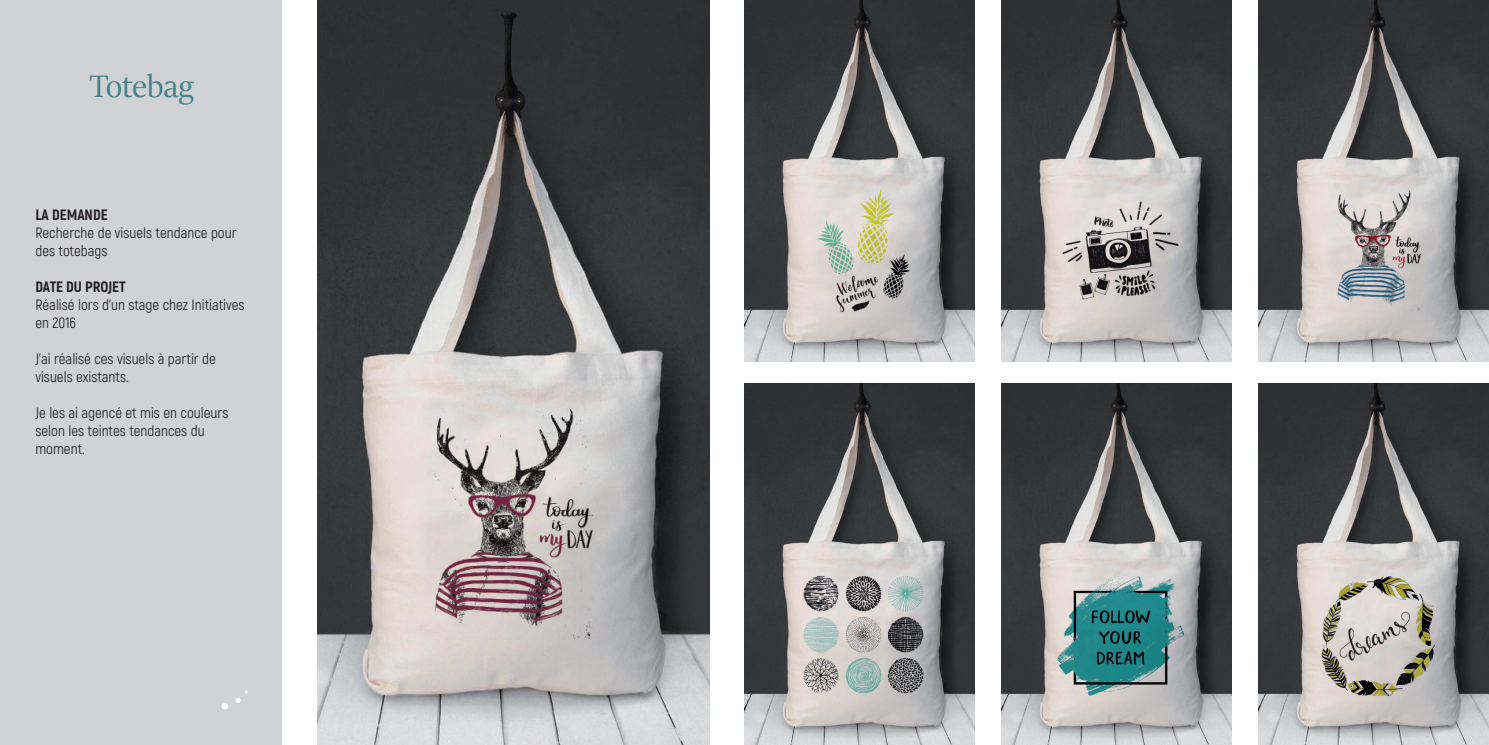
<style>
.page{position:relative;width:1489px;height:745px;background:#fff}
.page>*{position:absolute;margin:0;border:0;box-sizing:border-box;transform-origin:0 0}
.t1{font:35px "Sitka Banner";color:#46828c}
.t2{font:15px/18px "Akrobat";color:#231f20}
.t3{font:800 15px "Akrobat";color:#231f20}
</style>
<div class="page">
<img style="left:317px;top:0;width:392px;height:744px">
<img style="left:744px;top:0;width:230px;height:361px">
<img style="left:1001px;top:0;width:230px;height:361px">
<img style="left:1258px;top:0;width:230px;height:361px">
<img style="left:744px;top:383px;width:230px;height:361px">
<img style="left:1001px;top:383px;width:230px;height:361px">
<img style="left:1258px;top:383px;width:230px;height:361px">
<div style="left:0;top:0;width:282px;height:744px;background:#d1d2d4"></div>
<div style="left:221px;top:702px;width:7px;height:7px;background:#fff;border-radius:50%"></div>
<svg style="left:236px;top:690px;width:12px;height:12px"></svg>
<p class="t1" style="left:89px;top:62px;width:106px">Totebag</p>
<p class="t3" style="left:35px;top:205px;width:74px">LA DEMANDE</p>
<p class="t2" style="left:35px;top:223px;width:203px">Recherche de visuels tendance pour des totebags</p>
<p class="t3" style="left:35px;top:277px;width:92px">DATE DU PROJET</p>
<p class="t2" style="left:35px;top:295px;width:210px">Réalisé lors d’un stage chez Initiatives en 2016</p>
<p class="t2" style="left:35px;top:349px;width:182px">J’ai réalisé ces visuels à partir de visuels existants.</p>
<p class="t2" style="left:35px;top:403px;width:194px">Je les ai agencé et mis en couleurs selon les teintes tendances du moment.</p>
</div>
